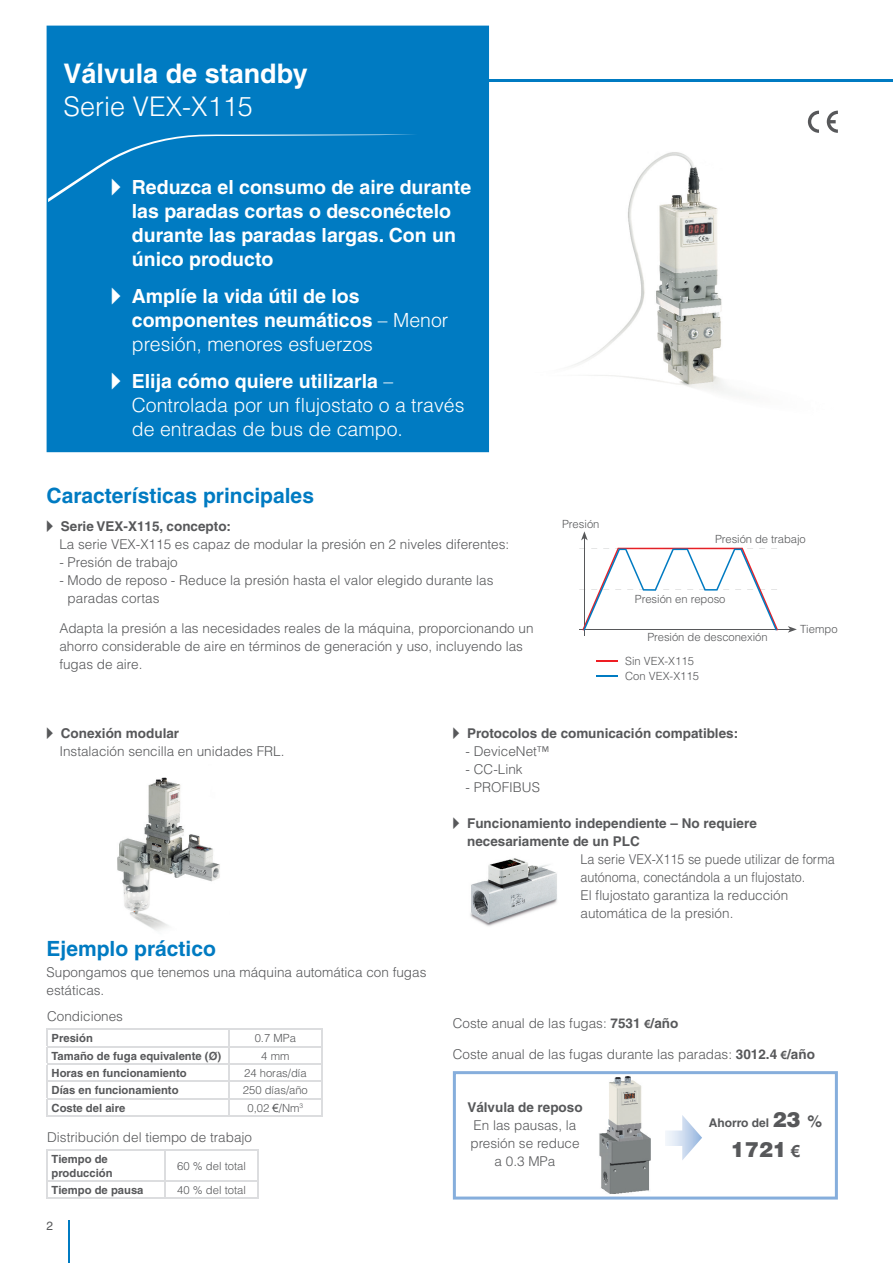
<style>
.page{position:relative;width:893px;height:1263px;background:#fff}
.page>*{position:absolute;margin:0;border:0;box-sizing:border-box;transform-origin:0 0}
.t1{font:700 27px "Helvetica";color:#fff}
.t2{font:300 27px "Helvetica";color:#fff}
.t3{font:700 21px "Helvetica";color:#007bc2}
.t4{font:900 21px "Helvetica";color:#57585a}
.t5{font:700 19.5px/24px "Helvetica";color:#fff}
.t6{font:300 19.5px/24px "Helvetica";color:#fff}
.t7{font:300 13.5px/18px "Helvetica";color:#57585a}
.t8{font:300 13.5px/18px "Helvetica";color:#57585a;scale:.93 1}
.t9{font:700 13.5px/18px "Helvetica";color:#57585a}
.t10{font:700 12px "Helvetica";color:#57585a}
.t11{font:12px "Helvetica";color:#57585a}
.t12{font:300 11.25px/23.9px "Helvetica";color:#57585a}
.t13{font:700 11.25px/13.5px "Helvetica";color:#57585a}
.s1{font-family:"European Pi Three";font-weight:400}
.s2{font-weight:300}
.s3{font-weight:700}
.s4{font-family:"Arial";font-weight:400}
.s5{font-family:"Arial";font-weight:700;font-size:11.25px}
.s6{font-weight:900;font-size:21px}
.s7{font-size:16.5px}
.s8{font-family:"Arial";font-weight:700;font-size:16.5px}
</style>
<div class="page">
<hr style="left:68px;top:1220px;width:1px;height:43px;background:#007bc2">
<div style="left:47px;top:26px;width:442px;height:426px;background:#007bc2"></div>
<hr style="left:489px;top:79px;width:403px;height:3px;background:#007bc2">
<svg style="left:807px;top:111px;width:12px;height:22px"></svg>
<svg style="left:826px;top:111px;width:11px;height:22px"></svg>
<img style="left:572px;top:152px;width:154px;height:240px">
<hr style="left:584px;top:538px;width:1px;height:97px;background:#57585a">
<svg style="left:581px;top:531px;width:6px;height:9px"></svg>
<hr style="left:579px;top:629px;width:211px;height:1px;background:#57585a">
<svg style="left:788px;top:626px;width:8px;height:7px"></svg>
<img style="left:117px;top:777px;width:103px;height:154px">
<hr style="left:228px;top:1046px;width:95px;height:1px;background:#dcdddf">
<hr style="left:47px;top:1046px;width:181px;height:1px;background:#dcdddf">
<hr style="left:47px;top:1063px;width:181px;height:2px;background:#dcdddf">
<hr style="left:228px;top:1063px;width:95px;height:2px;background:#dcdddf">
<hr style="left:47px;top:1081px;width:276px;height:1px;background:#dcdddf">
<hr style="left:47px;top:1098px;width:181px;height:1px;background:#dcdddf">
<svg style="left:47px;top:1030px;width:1px;height:85px"></svg>
<hr style="left:228px;top:1098px;width:95px;height:1px;background:#dcdddf">
<svg style="left:228px;top:1030px;width:1px;height:85px"></svg>
<svg style="left:321px;top:1030px;width:2px;height:85px"></svg>
<hr style="left:47px;top:1115px;width:276px;height:2px;background:#dcdddf">
<hr style="left:47px;top:1028px;width:276px;height:2px;background:#dcdddf">
<hr style="left:47px;top:1180px;width:118px;height:2px;background:#dcdddf">
<svg style="left:47px;top:1151px;width:1px;height:47px"></svg>
<hr style="left:165px;top:1180px;width:94px;height:2px;background:#dcdddf">
<svg style="left:164px;top:1151px;width:1px;height:47px"></svg>
<svg style="left:258px;top:1151px;width:1px;height:47px"></svg>
<hr style="left:47px;top:1198px;width:212px;height:1px;background:#dcdddf">
<hr style="left:47px;top:1150px;width:212px;height:1px;background:#dcdddf">
<svg style="left:453px;top:1071px;width:384px;height:129px"></svg>
<img style="left:470px;top:858px;width:87px;height:68px">
<svg style="left:579px;top:548px;width:199px;height:83px"></svg>
<svg style="left:596px;top:661px;width:22px;height:1px"></svg>
<hr style="left:596px;top:675px;width:22px;height:2px;background:#007bc2">
<img style="left:598px;top:1075px;width:55px;height:120px">
<h1 class="t1" style="left:64px;top:63px;width:246px">Válvula de standby</h1>
<h1 class="t2" style="left:64px;top:92px;width:191px">Serie VEX-X115</h1>
<h3 class="t5" style="left:132px;top:178px;width:341px;text-indent:-21px"><span class="s1">-</span> Reduzca el consumo de aire durante las paradas cortas o desconéctelo durante las paradas largas. Con un único producto</h3>
<h3 class="t5" style="left:132px;top:287px;width:318px;text-indent:-21px"><span class="s1">-</span> Amplíe la vida útil de los componentes neumáticos <span class="s2">– Menor presión, menores esfuerzos</span></h3>
<h3 class="t6" style="left:132px;top:370px;width:334px;text-indent:-21px"><span class="s1">-</span> <span class="s3">Elija cómo quiere utilizarla</span> –<br>Controlada por un flujostato o a través de entradas de bus de campo.</h3>
<h2 class="t3" style="left:47px;top:488px;width:269px">Características principales</h2>
<p class="t7" style="left:59px;top:517px;width:451px;text-indent:-13px"><span class="s1">-</span> <span class="s3">Serie VEX-X115, concepto:<br></span>La serie VEX-X115 es capaz de modular la presión en 2 niveles diferentes:</p>
<p class="t7" style="left:59px;top:553px;width:120px">- Presión de trabajo</p>
<p class="t7" style="left:68px;top:571px;width:427px;text-indent:-8px">- Modo de reposo - Reduce la presión hasta el valor elegido durante las paradas cortas</p>
<p class="t7" style="left:59px;top:620px;width:475px">Adapta la presión a las necesidades reales de la máquina, proporcionando un ahorro considerable de aire en términos de generación y uso, incluyendo las fugas de aire.</p>
<p class="t12" style="left:562px;top:513px;width:39px">Presión</p>
<p class="t12" style="left:715px;top:528px;width:92px">Presión de trabajo</p>
<p class="t12" style="left:635px;top:587px;width:92px">Presión en reposo</p>
<p class="t12" style="left:625px;top:625px;width:144px;text-indent:22px">Presión de desconexión<br>Sin VEX-X115</p>
<p class="t12" style="left:625px;top:664px;width:75px">Con VEX-X115</p>
<p class="t12" style="left:800px;top:617px;width:39px">Tiempo</p>
<p class="t7" style="left:59px;top:724px;width:227px;text-indent:-13px"><span class="s1">-</span> <span class="s3">Conexión modular<br></span>Instalación sencilla en unidades FRL.</p>
<p class="t9" style="left:453px;top:725px;width:287px"><span class="s1">-</span> Protocolos de comunicación compatibles:</p>
<p class="t7" style="left:465px;top:742px;width:85px">- DeviceNet™</p>
<p class="t7" style="left:465px;top:760px;width:58px">- CC-Link</p>
<p class="t7" style="left:465px;top:778px;width:76px">- PROFIBUS</p>
<h2 class="t3" style="left:47px;top:941px;width:171px">Ejemplo práctico</h2>
<p class="t7" style="left:47px;top:963px;width:381px">Supongamos que tenemos una máquina automática con fugas estáticas.</p>
<p class="t7" style="left:47px;top:1007px;width:77px">Condiciones</p>
<p class="t13" style="left:52px;top:1033px;width:43px">Presión</p>
<p class="t12" style="left:255px;top:1027px;width:43px">0.7 MPa</p>
<p class="t13" style="left:52px;top:1050px;width:171px">Tamaño de fuga equivalente (Ø)</p>
<p class="t12" style="left:261px;top:1044px;width:30px">4 mm</p>
<p class="t13" style="left:52px;top:1067px;width:137px">Horas en funcionamiento</p>
<p class="t12" style="left:244px;top:1061px;width:64px">24 horas/día</p>
<p class="t13" style="left:52px;top:1085px;width:128px">Días en funcionamiento</p>
<p class="t12" style="left:243px;top:1079px;width:67px">250 días/año</p>
<p class="t13" style="left:52px;top:1102px;width:75px">Coste del aire</p>
<p class="t12" style="left:247px;top:1096px;width:57px">0,02 <span class="s4">€</span>/Nm<sup>3</sup></p>
<p class="t7" style="left:47px;top:1128px;width:206px">Distribución del tiempo de trabajo</p>
<p class="t13" style="left:52px;top:1154px;width:63px">Tiempo de producción</p>
<p class="t12" style="left:177px;top:1154px;width:70px">60 % del total</p>
<p class="t13" style="left:52px;top:1185px;width:93px">Tiempo de pausa</p>
<p class="t12" style="left:177px;top:1178px;width:70px">40 % del total</p>
<p class="t11" style="left:47px;top:1221px;width:8px">2</p>
<p class="t9" style="left:467px;top:816px;width:291px;text-indent:-14px"><span class="s1">-</span> Funcionamiento independiente – No requiere necesariamente de un PLC</p>
<p class="t8" style="left:580px;top:851px;width:275px">La serie VEX-X115 se puede utilizar de forma autónoma, conectándola a un flujostato.<br>El flujostato garantiza la reducción automática de la presión.</p>
<p class="t7" style="left:453px;top:1015px;width:227px">Coste anual de las fugas: <span class="s3">7531</span> <span class="s5">€</span><span class="s3">/año</span></p>
<p class="t7" style="left:453px;top:1046px;width:363px">Coste anual de las fugas durante las paradas: <span class="s3">3012.4</span> <span class="s5">€</span><span class="s3">/año</span></p>
<p class="t9" style="left:467px;top:1100px;width:117px">Válvula de reposo</p>
<p class="t7" style="left:470px;top:1117px;width:111px;text-align:center">En las pausas, la presión se reduce a 0.3 MPa</p>
<p class="t10" style="left:708px;top:1118px;width:115px">Ahorro del <span class="s6">23</span> <span class="s7">%</span></p>
<h2 class="t4" style="left:730px;top:1139px;width:71px">1721 <span class="s8">€</span></h2>
</div>
